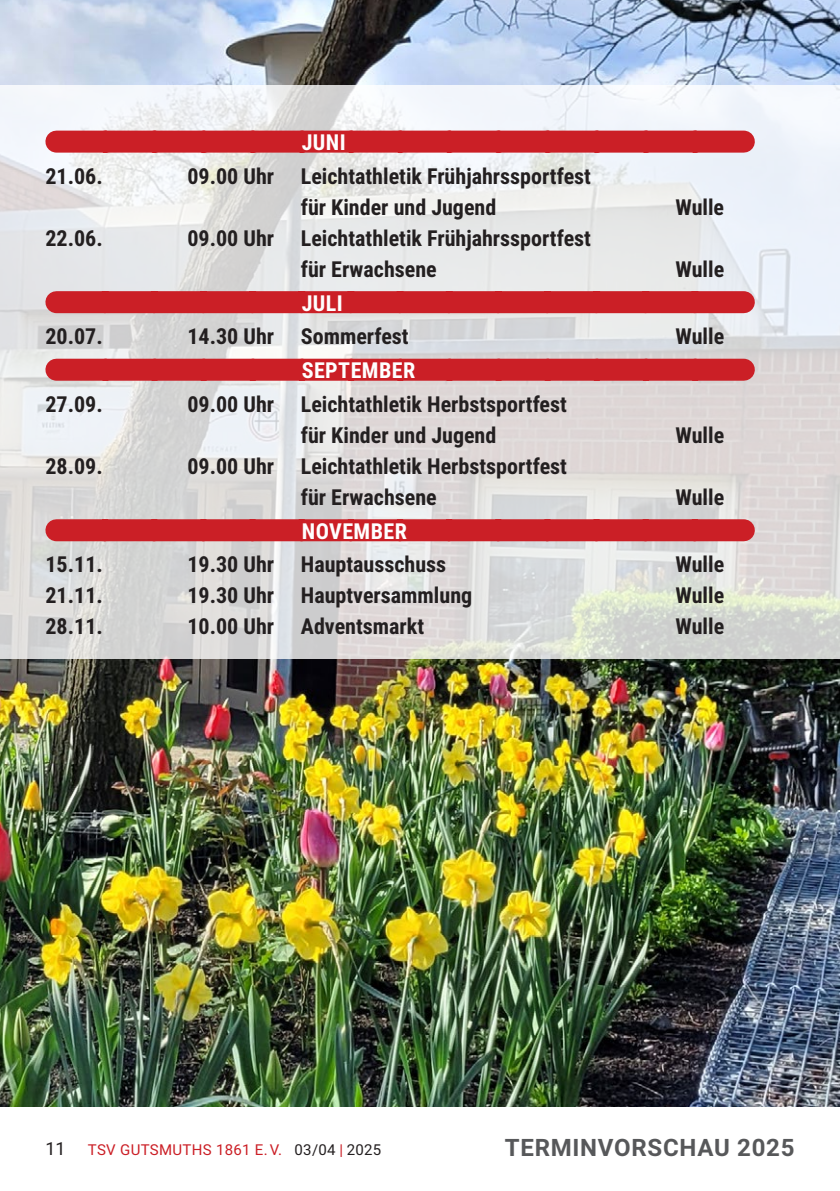
<style>
.page{position:relative;width:840px;height:1191px;background:#fff}
.page>*{position:absolute;margin:0;border:0;box-sizing:border-box;transform-origin:0 0}
.t1{font:700 24px "Roboto";letter-spacing:.03em;color:#57585a}
.t2{font:700 22px/31px "Roboto Condensed";color:#231f20}
.t3{font:700 22px "Roboto Condensed";letter-spacing:.02em;color:#fff}
.t4{font:15px "Roboto";letter-spacing:.02em;color:#cb1f26}
.s1{font-size:18px;color:#231f20}
.s2{color:#231f20}
.s3{font-family:"Roboto Condensed"}
</style>
<div class="page">
<img style="left:0;top:0;width:839px;height:1107px">
<svg style="left:0;top:85px;width:839px;height:574px;background:#e1e1e1"></svg>
<div style="left:56px;top:131px;width:687px;height:22px;background:#cb1f26"></div>
<div style="left:56px;top:291px;width:687px;height:22px;background:#cb1f26"></div>
<div style="left:56px;top:359px;width:687px;height:22px;background:#cb1f26"></div>
<div style="left:56px;top:519px;width:687px;height:22px;background:#cb1f26"></div>
<p class="t3" style="left:301px;top:127px;width:46px">JUNI</p>
<p class="t2" style="left:45px;top:159px;width:59px">21.06.</p>
<p class="t2" style="left:300px;top:159px;width:291px;text-indent:-113px">09.00 Uhr Leichtathletik Frühjahrssportfest für Kinder und Jugend</p>
<p class="t2" style="left:45px;top:221px;width:59px">22.06.</p>
<p class="t2" style="left:301px;top:221px;width:291px;text-indent:-113px">09.00 Uhr Leichtathletik Frühjahrssportfest für Erwachsene</p>
<p class="t3" style="left:301px;top:287px;width:43px">JULI</p>
<p class="t2" style="left:675px;top:190px;width:50px">Wulle</p>
<p class="t2" style="left:675px;top:252px;width:50px">Wulle</p>
<p class="t2" style="left:45px;top:320px;width:59px">20.07.</p>
<p class="t2" style="left:187px;top:320px;width:223px">14.30 Uhr Sommerfest</p>
<p class="t2" style="left:675px;top:320px;width:50px">Wulle</p>
<p class="t3" style="left:301px;top:355px;width:115px">SEPTEMBER</p>
<p class="t2" style="left:45px;top:387px;width:59px">27.09.</p>
<p class="t2" style="left:301px;top:387px;width:267px;text-indent:-113px">09.00 Uhr Leichtathletik Herbstsportfest für Kinder und Jugend</p>
<p class="t2" style="left:675px;top:418px;width:50px">Wulle</p>
<p class="t2" style="left:45px;top:449px;width:59px">28.09.</p>
<p class="t2" style="left:301px;top:449px;width:267px;text-indent:-113px">09.00 Uhr Leichtathletik Herbstsportfest für Erwachsene</p>
<p class="t3" style="left:301px;top:515px;width:107px">NOVEMBER</p>
<p class="t2" style="left:675px;top:480px;width:50px">Wulle</p>
<p class="t2" style="left:45px;top:548px;width:59px">15.11.</p>
<p class="t2" style="left:187px;top:548px;width:260px">19.30 Uhr Hauptausschuss</p>
<p class="t2" style="left:675px;top:548px;width:50px">Wulle</p>
<p class="t2" style="left:45px;top:579px;width:59px">21.11.</p>
<p class="t2" style="left:187px;top:579px;width:286px">19.30 Uhr Hauptversammlung</p>
<p class="t2" style="left:675px;top:579px;width:50px">Wulle</p>
<p class="t2" style="left:45px;top:610px;width:59px">28.11.</p>
<p class="t2" style="left:187px;top:610px;width:238px">10.00 Uhr Adventsmarkt</p>
<p class="t2" style="left:675px;top:610px;width:50px">Wulle</p>
<p class="t4" style="left:45px;top:1138px;width:337px"><span class="s1">11</span> TSV GUTSMUTHS 1861 E. V. <span class="s2">03/04</span> <span class="s3">|</span> <span class="s2">2025</span></p>
<p class="t1" style="left:504px;top:1130px;width:291px">TERMINVORSCHAU 2025</p>
</div>
